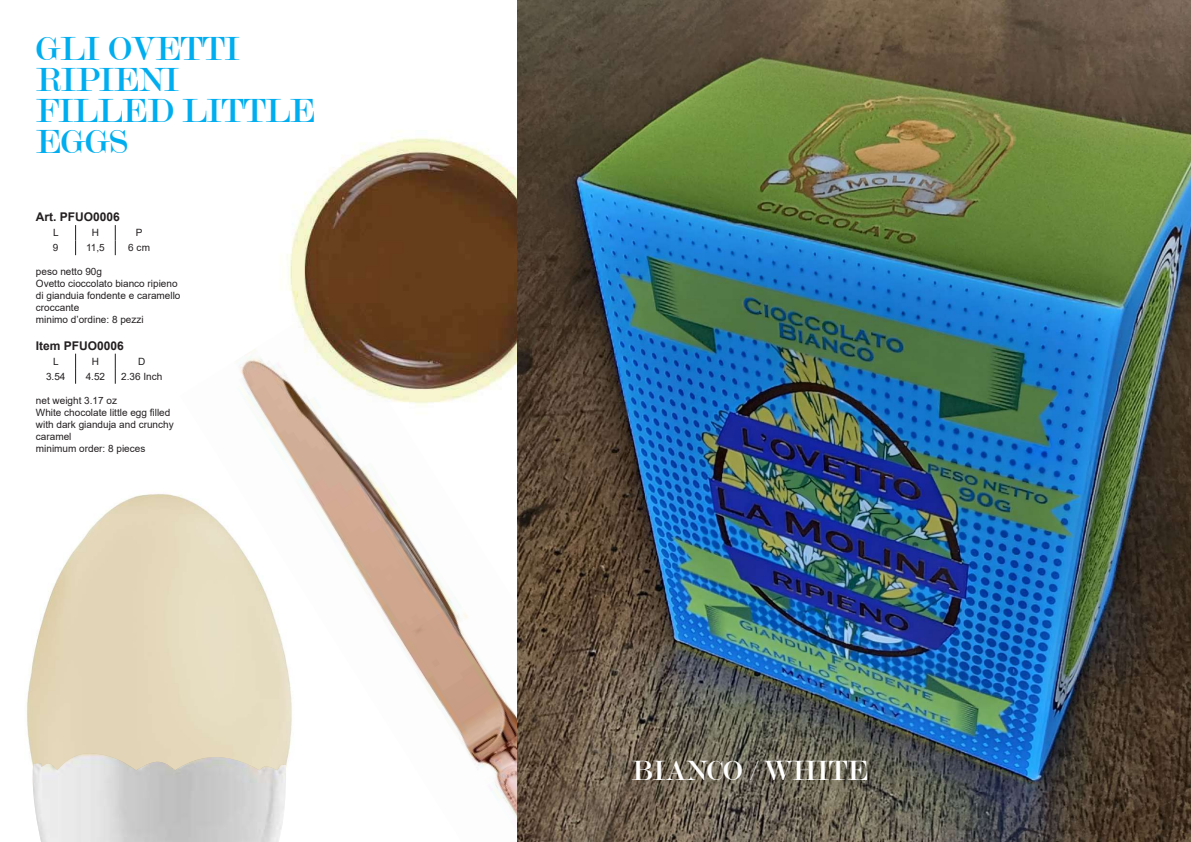
<style>
.page{position:relative;width:1191px;height:842px;background:#fff}
.page>*{position:absolute;margin:0;border:0;box-sizing:border-box;transform-origin:0 0}
.t1{font:36px/31px "Modern";color:#00aeef}
.t2{font:30px "Modern";color:#fff}
.t3{font:700 12px "Arial";color:#231f20}
.t4{font:10px/12px "Arial";color:#231f20}
</style>
<div class="page">
<img style="left:26px;top:494px;width:154px;height:262px">
<img style="left:31px;top:753px;width:149px;height:89px">
<img style="left:288px;top:131px;width:229px;height:172px">
<img style="left:180px;top:303px;width:337px;height:539px">
<svg style="left:115px;top:225px;width:1px;height:30px"></svg>
<svg style="left:75px;top:225px;width:1px;height:30px"></svg>
<svg style="left:75px;top:354px;width:1px;height:30px"></svg>
<svg style="left:115px;top:354px;width:1px;height:30px"></svg>
<img style="left:517px;top:0;width:674px;height:842px">
<h1 class="t1" style="left:36px;top:33px;width:280px">GLI OVETTI<br>RIPIENI<br>FILLED LITTLE<br>EGGS</h1>
<p class="t3" style="left:36px;top:208px;width:86px">Art. PFUO0006</p>
<p class="t4" style="left:53px;top:227px;width:7px">L</p>
<p class="t4" style="left:92px;top:227px;width:9px">H</p>
<p class="t4" style="left:136px;top:227px;width:8px">P</p>
<p class="t4" style="left:53px;top:242px;width:7px">9</p>
<p class="t4" style="left:86px;top:242px;width:20px">11,5</p>
<p class="t4" style="left:128px;top:242px;width:23px">6 cm</p>
<p class="t4" style="left:36px;top:266px;width:146px">peso netto 90g<br>Ovetto cioccolato bianco ripieno di gianduia fondente e caramello croccante<br>minimo d’ordine: 8 pezzi</p>
<p class="t3" style="left:36px;top:337px;width:90px">Item PFUO0006</p>
<p class="t4" style="left:53px;top:355px;width:7px">L</p>
<p class="t4" style="left:92px;top:355px;width:9px">H</p>
<p class="t4" style="left:138px;top:355px;width:9px">D</p>
<p class="t4" style="left:46px;top:370px;width:21px">3.54</p>
<p class="t4" style="left:86px;top:370px;width:21px">4.52</p>
<p class="t4" style="left:121px;top:370px;width:43px">2.36 Inch</p>
<p class="t4" style="left:36px;top:394px;width:139px">net weight 3.17 oz<br>White chocolate little egg filled with dark gianduja and crunchy caramel<br>minimum order: 8 pieces</p>
<h2 class="t2" style="left:631px;top:756px;width:238px">BIANCO / WHITE</h2>
</div>
